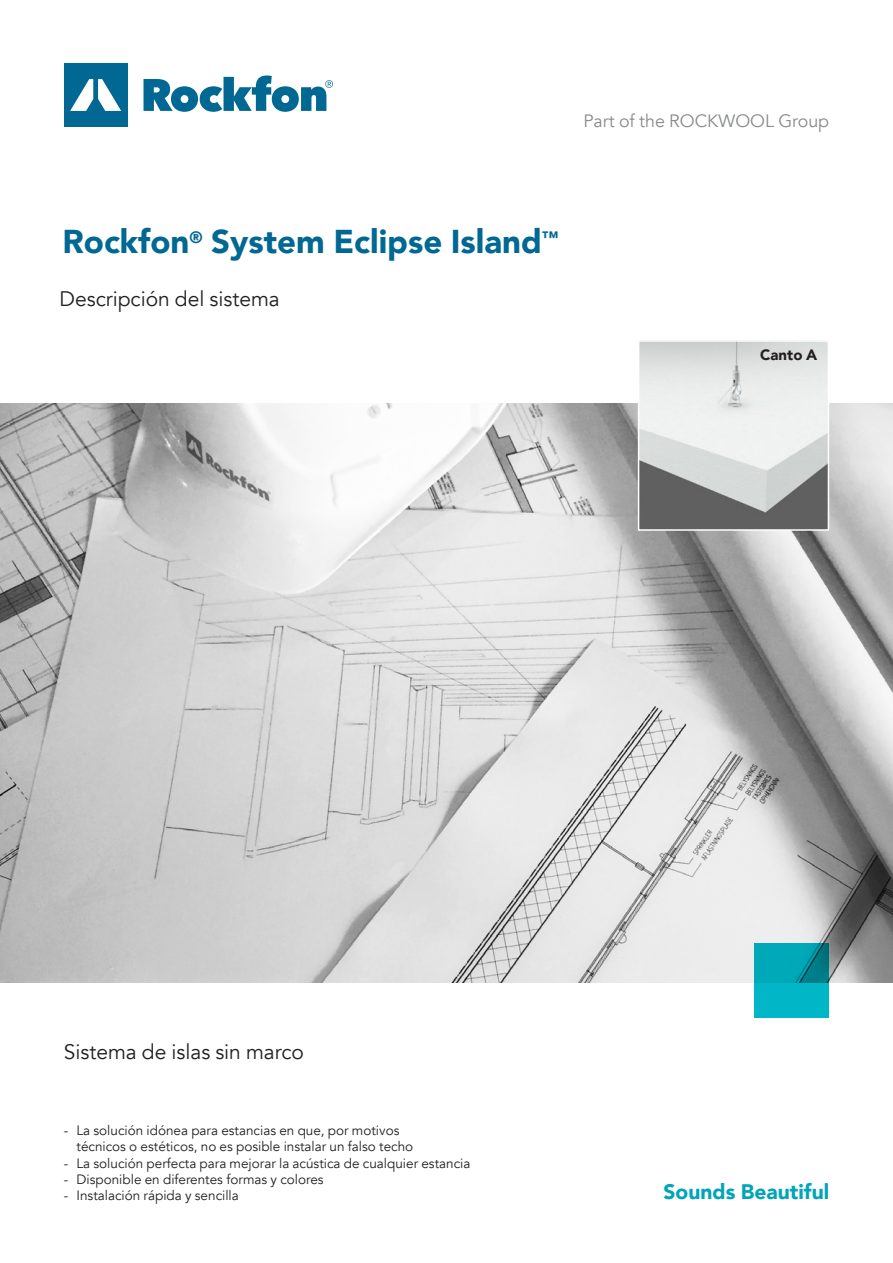
<style>
.page{position:relative;width:893px;height:1263px;background:#fff}
.page>*{position:absolute;margin:0;border:0;box-sizing:border-box;transform-origin:0 0}
.t1{font:900 33px "Avenir";color:#006893}
.t2{font:21px "Avenir";color:#231f20}
.t3{font:900 21px "Avenir";color:#00a5b9}
.t4{font:17.85px "Avenir";color:#888a8c}
.t5{font:900 15px "Avenir";color:#231f20}
.t6{font:13.5px/16.2px "Avenir";color:#231f20}
</style>
<div class="page">
<img style="left:0;top:404px;width:893px;height:578px">
<svg style="left:144px;top:75px;width:189px;height:37px"></svg>
<div style="left:64px;top:63px;width:64px;height:64px;background:#006893"></div>
<svg style="left:70px;top:79px;width:51px;height:32px"></svg>
<svg style="left:754px;top:943px;width:75px;height:74px;background:#00a7b6"></svg>
<img style="left:641px;top:343px;width:185px;height:185px">
<div style="left:638px;top:340px;width:191px;height:191px;border:2px solid #fff"></div>
<h3 class="t4" style="left:583px;top:110px;width:247px">Part of the ROCKWOOL Group</h3>
<h1 class="t1" style="left:63px;top:213px;width:497px">Rockfon<sup>®</sup> System Eclipse Island<sup>™</sup></h1>
<h2 class="t2" style="left:59px;top:286px;width:222px">Descripción del sistema</h2>
<p class="t5" style="left:760px;top:341px;width:59px">Canto A</p>
<h2 class="t2" style="left:64px;top:1039px;width:242px">Sistema de islas sin marco</h2>
<p class="t6" style="left:77px;top:1122px;width:338px;text-indent:-13px">- La solución idónea para estancias en que, por motivos técnicos o estéticos, no es posible instalar un falso techo</p>
<p class="t6" style="left:64px;top:1155px;width:408px">- La solución perfecta para mejorar la acústica de cualquier estancia</p>
<p class="t6" style="left:64px;top:1171px;width:261px">- Disponible en diferentes formas y colores</p>
<p class="t6" style="left:64px;top:1187px;width:177px">- Instalación rápida y sencilla</p>
<h2 class="t3" style="left:664px;top:1174px;width:167px">Sounds Beautiful</h2>
</div>
